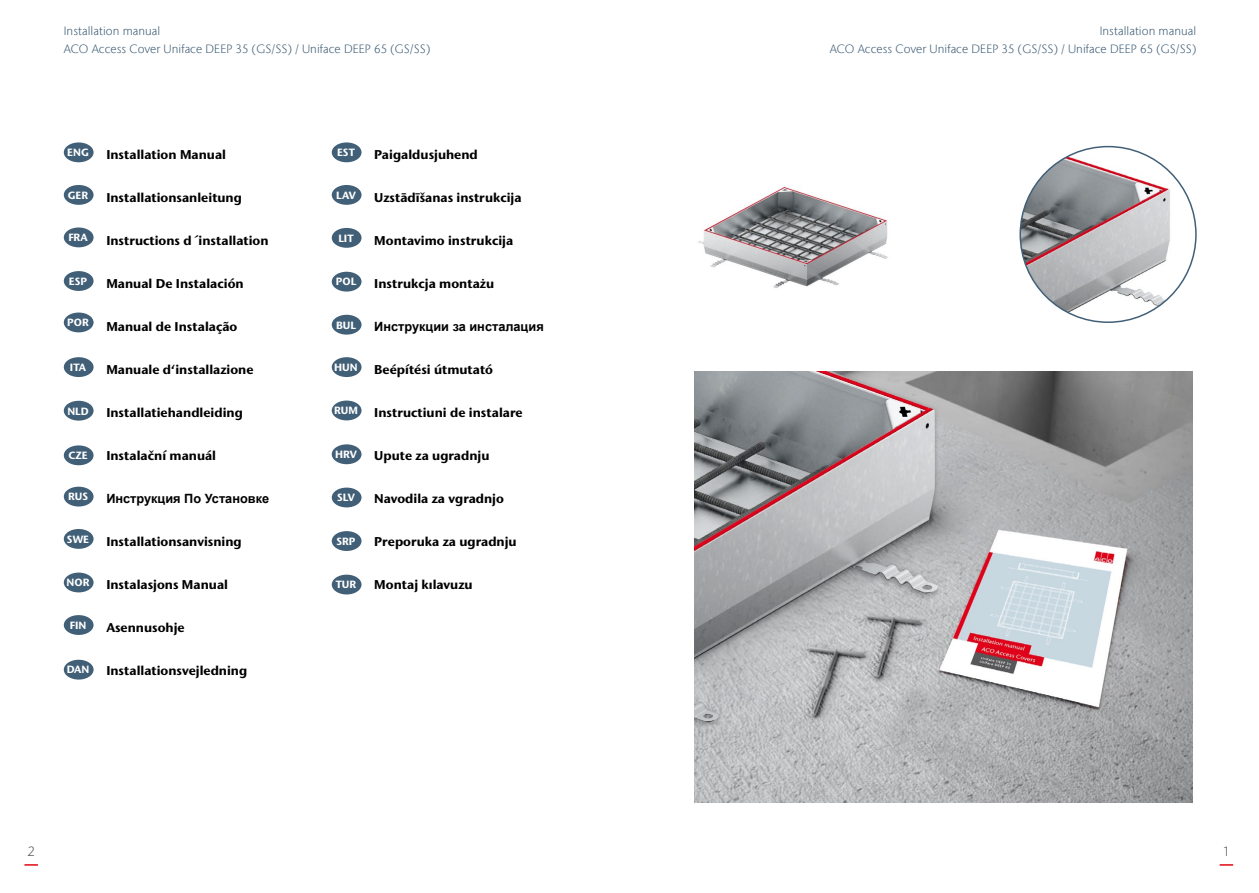
<style>
.page{position:relative;width:1259px;height:893px;background:#fff}
.page>*{position:absolute;margin:0;border:0;box-sizing:border-box;transform-origin:0 0}
.t1{font:300 13.5px "Stone Sans IIITC Pro";color:#575756}
.t2{font:700 12.75px "Stone Sans IIITC Pro";color:#000}
.t3{font:700 12.75px "Arial";color:#000}
.t4{font:300 12px/17.9px "Stone Sans IIITC Com";letter-spacing:.005em;color:#415f77}
.t5{font:700 10.5px "Stone Sans IIITC Pro";color:#fff}
</style>
<div class="page">
<svg style="left:1219px;top:864px;width:14px;height:2px"></svg>
<svg style="left:24px;top:864px;width:14px;height:2px"></svg>
<img style="left:698px;top:186px;width:190px;height:102px">
<img style="left:1020px;top:147px;width:176px;height:175px;border-radius:88px">
<div style="left:64px;top:357px;width:30px;height:20px;background:#415f77;border-radius:50%"></div>
<div style="left:332px;top:357px;width:29px;height:20px;background:#415f77;border-radius:50%"></div>
<div style="left:64px;top:313px;width:30px;height:19px;background:#415f77;border-radius:50%"></div>
<div style="left:332px;top:315px;width:29px;height:20px;background:#415f77;border-radius:50%"></div>
<div style="left:64px;top:271px;width:30px;height:20px;background:#415f77;border-radius:50%"></div>
<div style="left:332px;top:272px;width:29px;height:20px;background:#415f77;border-radius:50%"></div>
<div style="left:64px;top:227px;width:30px;height:20px;background:#415f77;border-radius:50%"></div>
<div style="left:332px;top:228px;width:29px;height:20px;background:#415f77;border-radius:50%"></div>
<div style="left:64px;top:185px;width:30px;height:20px;background:#415f77;border-radius:50%"></div>
<div style="left:332px;top:185px;width:29px;height:20px;background:#415f77;border-radius:50%"></div>
<div style="left:64px;top:142px;width:30px;height:20px;background:#415f77;border-radius:50%"></div>
<div style="left:332px;top:142px;width:29px;height:20px;background:#415f77;border-radius:50%"></div>
<div style="left:64px;top:529px;width:30px;height:20px;background:#415f77;border-radius:50%"></div>
<div style="left:332px;top:531px;width:29px;height:20px;background:#415f77;border-radius:50%"></div>
<div style="left:332px;top:575px;width:29px;height:19px;background:#415f77;border-radius:50%"></div>
<div style="left:64px;top:615px;width:30px;height:20px;background:#415f77;border-radius:50%"></div>
<div style="left:64px;top:573px;width:30px;height:19px;background:#415f77;border-radius:50%"></div>
<div style="left:64px;top:660px;width:30px;height:20px;background:#415f77;border-radius:50%"></div>
<div style="left:64px;top:487px;width:30px;height:19px;background:#415f77;border-radius:50%"></div>
<div style="left:332px;top:488px;width:29px;height:19px;background:#415f77;border-radius:50%"></div>
<div style="left:64px;top:445px;width:30px;height:20px;background:#415f77;border-radius:50%"></div>
<div style="left:332px;top:444px;width:29px;height:20px;background:#415f77;border-radius:50%"></div>
<div style="left:64px;top:401px;width:30px;height:20px;background:#415f77;border-radius:50%"></div>
<div style="left:332px;top:401px;width:29px;height:19px;background:#415f77;border-radius:50%"></div>
<img style="left:695px;top:371px;width:497px;height:432px">
<p class="t4" style="left:64px;top:22px;width:368px">Installation manual<br>ACO Access Cover Uniface DEEP 35 (GS/SS) / Uniface DEEP 65 (GS/SS)</p>
<p class="t4" style="left:830px;top:22px;width:368px;text-align:right">Installation manual<br>ACO Access Cover Uniface DEEP 35 (GS/SS) / Uniface DEEP 65 (GS/SS)</p>
<p class="t5" style="left:67px;top:146px;width:23px">ENG</p>
<p class="t5" style="left:337px;top:146px;width:19px">EST</p>
<p class="t2" style="left:106px;top:147px;width:121px">Installation Manual</p>
<p class="t2" style="left:106px;top:190px;width:137px">Installationsanleitung</p>
<p class="t2" style="left:106px;top:233px;width:164px">Instructions d´installation</p>
<p class="t2" style="left:106px;top:275px;width:139px">Manual De Instalación</p>
<p class="t2" style="left:106px;top:318px;width:133px">Manual de Instalação</p>
<p class="t2" style="left:106px;top:361px;width:149px">Manuale d‘installazione</p>
<p class="t2" style="left:106px;top:404px;width:138px">Installatiehandleiding</p>
<p class="t2" style="left:106px;top:447px;width:111px">Instalační manuál</p>
<p class="t3" style="left:106px;top:490px;width:164px">Инструкция По Установке</p>
<p class="t2" style="left:106px;top:533px;width:137px">Installationsanvisning</p>
<p class="t2" style="left:106px;top:576px;width:123px">Instalasjons Manual</p>
<p class="t2" style="left:106px;top:619px;width:80px">Asennusohje</p>
<p class="t2" style="left:106px;top:662px;width:142px">Installationsvejledning</p>
<p class="t5" style="left:68px;top:188px;width:22px">GER</p>
<p class="t5" style="left:336px;top:188px;width:21px">LAV</p>
<p class="t5" style="left:68px;top:231px;width:21px">FRA</p>
<p class="t5" style="left:338px;top:231px;width:17px">LIT</p>
<p class="t5" style="left:69px;top:274px;width:20px">ESP</p>
<p class="t5" style="left:336px;top:275px;width:22px">POL</p>
<p class="t5" style="left:67px;top:316px;width:23px">POR</p>
<p class="t5" style="left:336px;top:318px;width:21px">BUL</p>
<p class="t5" style="left:70px;top:360px;width:18px">ITA</p>
<p class="t5" style="left:334px;top:360px;width:25px">HUN</p>
<p class="t5" style="left:67px;top:404px;width:23px">NLD</p>
<p class="t5" style="left:334px;top:404px;width:25px">RUM</p>
<p class="t5" style="left:69px;top:449px;width:21px">CZE</p>
<p class="t5" style="left:335px;top:448px;width:23px">HRV</p>
<p class="t5" style="left:68px;top:490px;width:22px">RUS</p>
<p class="t5" style="left:337px;top:491px;width:19px">SLV</p>
<p class="t5" style="left:67px;top:532px;width:24px">SWE</p>
<p class="t5" style="left:336px;top:534px;width:21px">SRP</p>
<p class="t5" style="left:336px;top:578px;width:22px">TUR</p>
<p class="t5" style="left:70px;top:618px;width:18px">FIN</p>
<p class="t5" style="left:67px;top:576px;width:24px">NOR</p>
<p class="t5" style="left:67px;top:663px;width:24px">DAN</p>
<p class="t2" style="left:374px;top:147px;width:105px">Paigaldusjuhend</p>
<p class="t2" style="left:374px;top:190px;width:149px">Uzstādīšanas instrukcija</p>
<p class="t2" style="left:374px;top:233px;width:140px">Montavimo instrukcija</p>
<p class="t2" style="left:374px;top:275px;width:121px">Instrukcja montażu</p>
<p class="t3" style="left:374px;top:318px;width:171px">Инструкции за инсталация</p>
<p class="t2" style="left:374px;top:361px;width:120px">Beépítési útmutató</p>
<p class="t2" style="left:374px;top:404px;width:150px">Instructiuni de instalare</p>
<p class="t2" style="left:374px;top:447px;width:117px">Upute za ugradnju</p>
<p class="t2" style="left:374px;top:490px;width:131px">Navodila za vgradnjo</p>
<p class="t2" style="left:374px;top:533px;width:144px">Preporuka za ugradnju</p>
<p class="t2" style="left:374px;top:576px;width:100px">Montaj kılavuzu</p>
<p class="t1" style="left:28px;top:843px;width:9px">2</p>
<p class="t1" style="left:1222px;top:843px;width:9px">1</p>
</div>
